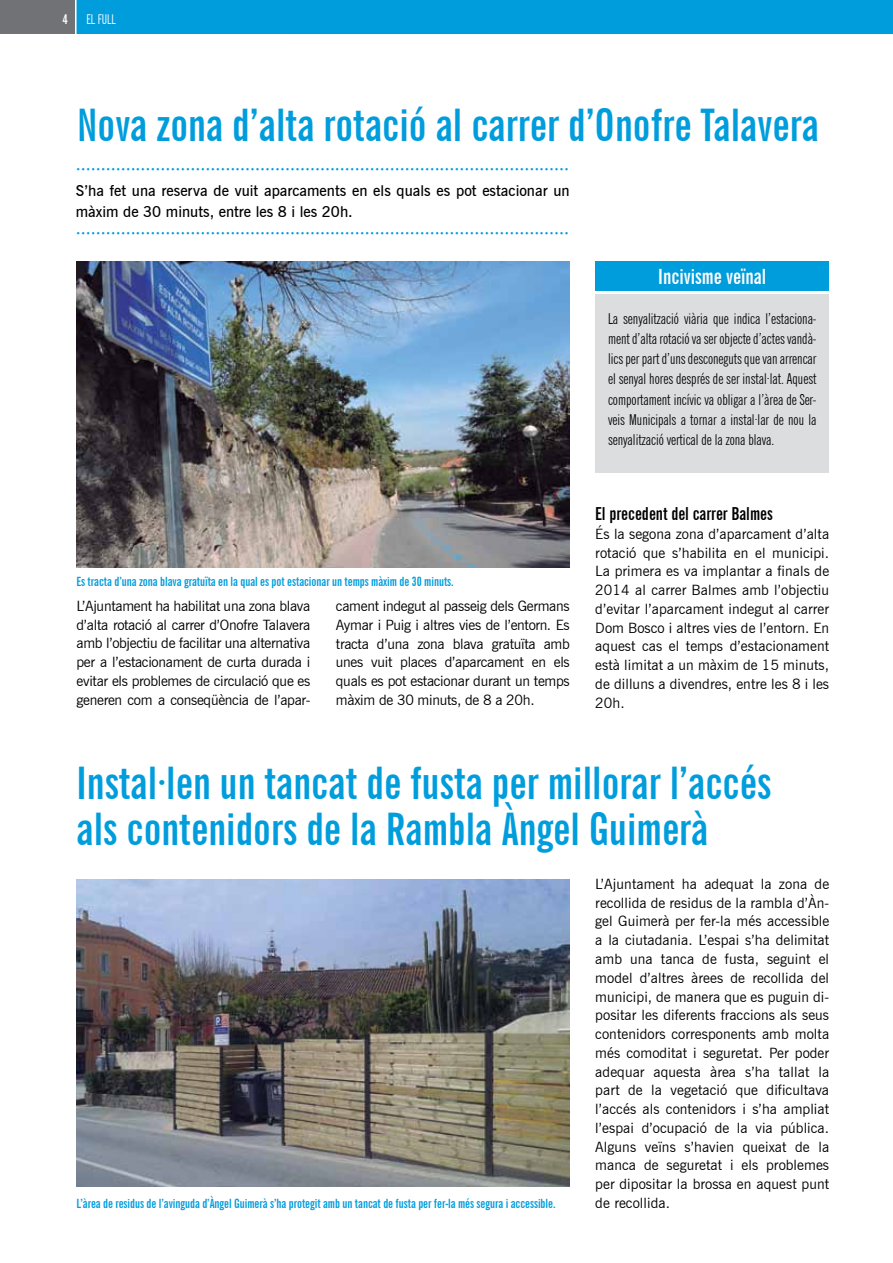
<style>
.page{position:relative;width:893px;height:1263px;background:#fff}
.page>*{position:absolute;margin:0;border:0;box-sizing:border-box;transform-origin:0 0}
.t1{font:700 extra-condensed 45px/46.5px "News Gothic BT";color:#009ddd}
.t2{font:700 extra-condensed 21px "News Gothic BT";color:#fff}
.t3{font:700 extra-condensed 18px "News Gothic BT";color:#000}
.t4{font:600 16.5px "News Gothic BT";color:#009ddd}
.t5{font:extra-condensed 16.5px "News Gothic BT";color:#fff}
.t6{font:extra-condensed 15px/20.2px "News Gothic BT";color:#000;text-align:justify}
.t7{font:600 15px/21px "News Gothic BT";color:#000}
.t8{font:14.25px/18.8px "News Gothic BT";letter-spacing:-.01em;color:#000;text-align:justify}
.t9{font:extra-condensed 13.5px "News Gothic BT";color:#fff}
.t10{font:700 extra-condensed 12.75px "News Gothic BT";letter-spacing:-.005em;color:#009ddd}
.s1{font-weight:700;font-size:13.5px}
</style>
<div class="page">
<div style="left:0;top:0;width:75px;height:34px;background:#717275"></div>
<div style="left:77px;top:0;width:816px;height:34px;background:#009ddd"></div>
<div style="left:595px;top:261px;width:234px;height:30px;background:#009ddd"></div>
<div style="left:595px;top:294px;width:234px;height:179px;background:#dcddde"></div>
<img style="left:76px;top:879px;width:494px;height:307px">
<img style="left:77px;top:261px;width:493px;height:307px">
<p class="t5" style="left:63px;top:7px;width:59px"><span class="s1">4</span> E<sub>E</sub>L FULL</p>
<p class="t9" style="left:91px;top:11px;width:26px">L FULL</p>
<h1 class="t1" style="left:77px;top:101px;width:743px">Nova zona d’alta rotació al carrer d’Onofre Talavera</h1>
<p class="t4" style="left:76px;top:159px;width:495px">···································································································</p>
<p class="t7" style="left:76px;top:180px;width:495px">S’ha fet una reserva de vuit aparcaments en els quals es pot estacionar un màxim de 30 minuts, entre les 8 i les 20h.</p>
<p class="t4" style="left:76px;top:224px;width:495px">···································································································</p>
<h2 class="t2" style="left:658px;top:264px;width:110px">Incivisme veïnal</h2>
<p class="t10" style="left:77px;top:574px;width:379px">Es tracta d’una zona blava gratuïta en la qual es pot estacionar un temps màxim de 30 minuts.</p>
<p class="t8" style="left:77px;top:596px;width:235px">L’Ajuntament ha habilitat una zona blava d’alta rotació al carrer d’Onofre Talavera amb l’objectiu de facilitar una alternativa per a l’estacionament de curta durada i evitar els problemes de circulació que es generen com a conseqüència de l’apar-</p>
<p class="t8" style="left:336px;top:597px;width:235px">cament indegut al passeig dels Germans Aymar i Puig i altres vies de l’entorn. Es tracta d’una zona blava gratuïta amb unes vuit places d’aparcament en els quals es pot estacionar durant un temps màxim de 30 minuts, de 8 a 20h.</p>
<p class="t6" style="left:608px;top:308px;width:210px">La senyalització viària que indica l’estaciona&shy;ment d’alta rotació va ser objecte d’actes vandà&shy;lics per part d’uns desconeguts que van arrencar el senyal hores després de ser instal·lat. Aquest comportament incívic va obligar a l’àrea de Ser&shy;veis Municipals a tornar a instal·lar de nou la senyalització vertical de la zona blava.</p>
<p class="t3" style="left:595px;top:503px;width:179px">El precedent del carrer Balmes</p>
<p class="t8" style="left:595px;top:524px;width:235px">És la segona zona d’aparcament d’alta rotació que s’habilita en el municipi.<br>La primera es va implantar a finals de 2014 al carrer Balmes amb l’objectiu d’evitar l’aparcament indegut al carrer Dom Bosco i altres vies de l’entorn. En aquest cas el temps d’estacionament està limitat a un màxim de 15 minuts, de dilluns a divendres, entre les 8 i les 20h.</p>
<h1 class="t1" style="left:77px;top:759px;width:696px">Instal·len un tancat de fusta per millorar l’accés als contenidors de la Rambla Àngel Guimerà</h1>
<p class="t10" style="left:77px;top:1195px;width:480px">L’àrea de residus de l’avinguda d’Àngel Guimerà s’ha protegit amb un tancat de fusta per fer-la més segura i accessible.</p>
<p class="t8" style="left:595px;top:874px;width:235px">L’Ajuntament ha adequat la zona de recollida de residus de la rambla d’Àn&shy;gel Guimerà per fer-la més accessible a la ciutadania. L’espai s’ha delimitat amb una tanca de fusta, seguint el model d’altres àrees de recollida del municipi, de manera que es puguin di&shy;positar les diferents fraccions als seus contenidors corresponents amb molta més comoditat i seguretat. Per poder adequar aquesta àrea s’ha tallat la part de la vegetació que dificultava l’accés als contenidors i s’ha ampliat l’espai d’ocupació de la via pública.<br>Alguns veïns s’havien queixat de la manca de seguretat i els problemes per dipositar la brossa en aquest punt de recollida.</p>
</div>
